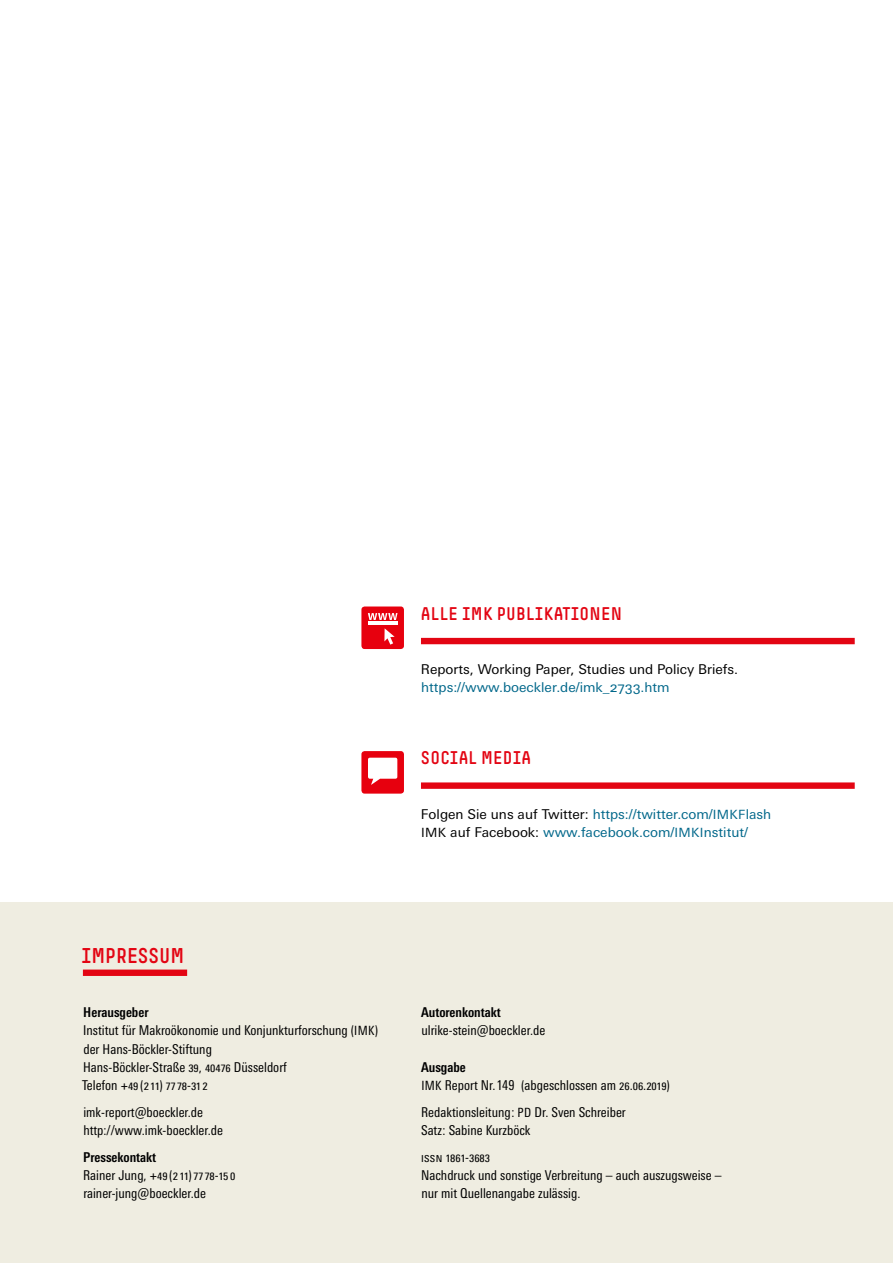
<style>
.page{position:relative;width:893px;height:1263px;background:#fff}
.page>*{position:absolute;margin:0;border:0;box-sizing:border-box;transform-origin:0 0}
.t1{font:21px "Simple HBS";color:#e30513}
.ICB_Titel{font:18px "Simple HBS";letter-spacing:.015em;color:#e30513}
.Impressum{font:condensed 13.5px/18px "Univers Next Pro";color:#000}
.ICB_Weblinks{font:13.5px "Univers Next Pro";color:#00678a}
.ICB_Grundtext{font:13.5px "Univers Next Pro";color:#000}
.Impressum-Zwischenti{font:700 condensed 13.5px "Univers Next Pro";color:#000}
.s1{color:#000}
.s2{font-size:12.75px}
.s3{font-size:12.75px;color:#000}
.s4{font-weight:700}
</style>
<div class="page">
<div style="left:0;top:902px;width:893px;height:361px;background:#efede1"></div>
<div style="left:421px;top:638px;width:434px;height:6px;background:#e30513"></div>
<div style="left:361px;top:606px;width:43px;height:43px;background:#e7000e;border-radius:3px"></div>
<svg style="left:368px;top:613px;width:30px;height:7px"></svg>
<hr style="left:368px;top:621px;width:29px;height:4px;background:#fff">
<svg style="left:384px;top:628px;width:11px;height:17px"></svg>
<div style="left:421px;top:782px;width:434px;height:7px;background:#e30513"></div>
<div style="left:361px;top:751px;width:43px;height:43px;background:#e7000e;border-radius:3px"></div>
<svg style="left:368px;top:758px;width:29px;height:27px"></svg>
<div style="left:83px;top:969px;width:104px;height:7px;background:#e30513"></div>
<p class="ICB_Titel" style="left:421px;top:603px;width:203px">ALLE IMK PUBLIKATIONEN</p>
<p class="ICB_Grundtext" style="left:421px;top:661px;width:319px">Reports, Working Paper, Studies und Policy Briefs.</p>
<p class="ICB_Weblinks" style="left:421px;top:679px;width:250px">https://www.boeckler.de/imk_2733.htm</p>
<p class="ICB_Titel" style="left:421px;top:748px;width:112px">SOCIAL MEDIA</p>
<p class="ICB_Weblinks" style="left:421px;top:806px;width:352px"><span class="s1">Folgen Sie uns auf Twitter:</span> https://twitter.com/<span class="s2">IMKF</span>lash</p>
<p class="ICB_Weblinks" style="left:421px;top:824px;width:328px"><span class="s3">IMK</span> <span class="s1">auf Facebook:</span> www.facebook.com/<span class="s2">IMKI</span>nstitut/</p>
<h1 class="t1" style="left:82px;top:944px;width:104px">IMPRESSUM</h1>
<p class="Impressum-Zwischenti" style="left:83px;top:1004px;width:67px">Herausgeber</p>
<p class="Impressum" style="left:82px;top:1021px;width:298px">Institut für Makroökonomie und Konjunkturforschung (<span class="s2">IMK</span>) der Hans-Böckler-Stiftung<br>Hans-Böckler-Straße 39, 40476 Düsseldorf<br>Telefon +49(211) 7778-312</p>
<p class="Impressum" style="left:83px;top:1103px;width:141px">imk-report@boeckler.de http://www.imk-boeckler.de</p>
<p class="Impressum-Zwischenti" style="left:83px;top:1149px;width:74px">Pressekontakt</p>
<p class="Impressum" style="left:83px;top:1166px;width:154px">Rainer Jung, +49(211)7778-150 rainer-jung@boeckler.de</p>
<p class="Impressum-Zwischenti" style="left:421px;top:1004px;width:81px">Autorenkontakt</p>
<p class="Impressum" style="left:421px;top:1021px;width:125px">ulrike-stein@boeckler.de</p>
<p class="Impressum" style="left:421px;top:1058px;width:250px"><span class="s4">Ausgabe<br></span><span class="s2">IMK</span> Report Nr.149 (abgeschlossen am 26.06.2019)</p>
<p class="Impressum" style="left:421px;top:1103px;width:206px">Redaktionsleitung: <span class="s2">PD</span> Dr. Sven Schreiber<br>Satz: Sabine Kurzböck</p>
<p class="Impressum" style="left:421px;top:1148px;width:302px"><span class="s2">ISSN</span> 1861-3683<br>Nachdruck und sonstige Verbreitung – auch auszugsweise – nur mit Quellenangabe zulässig.</p>
</div>
